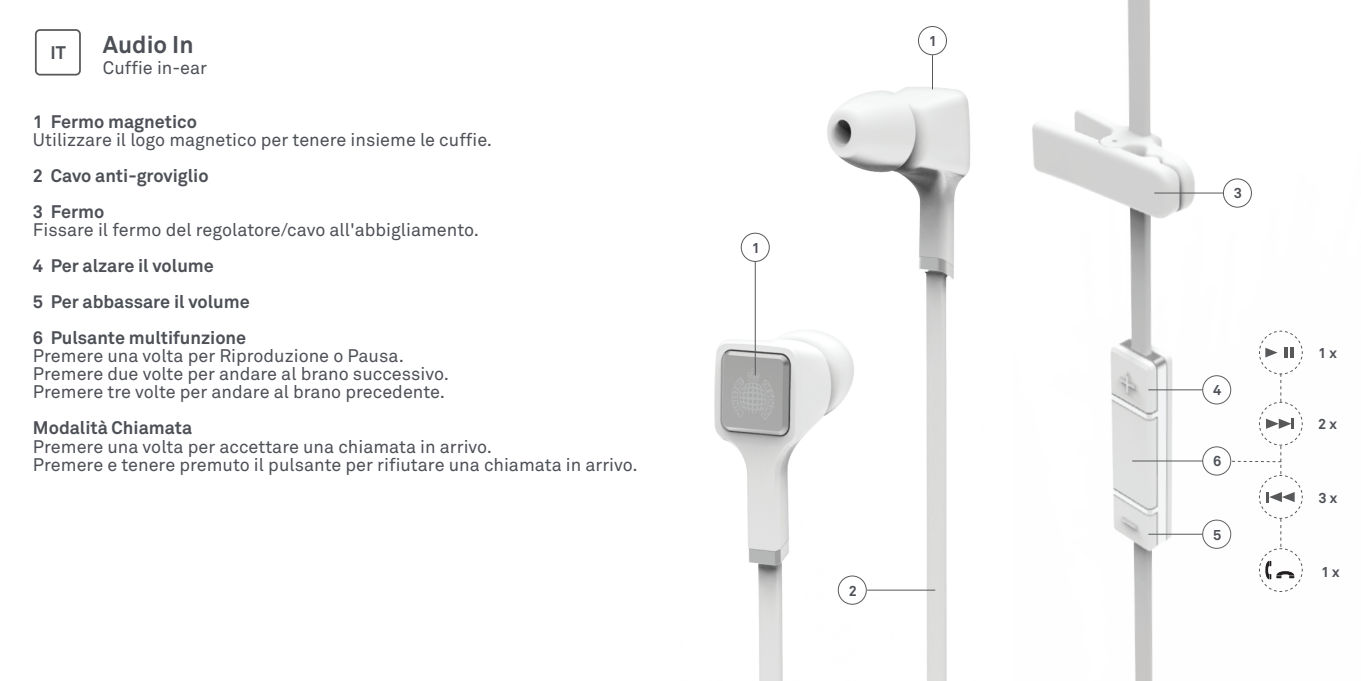
<style>
.page{position:relative;width:1361px;height:681px;background:#fff}
.page>*{position:absolute;margin:0;border:0;box-sizing:border-box;transform-origin:0 0}
.t1{font:700 24px "Akkurat";color:#4d5056}
.t2{font:18px/18px "Akkurat";color:#4d5056}
.t3{font:700 18px/36px "Akkurat";color:#4d5056}
.t4{font:700 14.4px "Akkurat";color:#4d5056}
</style>
<div class="page">
<div style="left:35px;top:29px;width:46px;height:46px;border:2px solid #57585a;border-radius:4px"></div>
<img style="left:1032px;top:0;width:220px;height:680px">
<hr style="left:1154px;top:192px;width:69px;height:1px;background:#57585a">
<hr style="left:1148px;top:389px;width:54px;height:1px;background:#57585a">
<hr style="left:1132px;top:460px;width:70px;height:1px;background:#57585a">
<hr style="left:1148px;top:533px;width:54px;height:1px;background:#57585a">
<svg style="left:1232px;top:330px;width:71px;height:262px"></svg>
<img style="left:714px;top:26px;width:256px;height:654px">
<div style="left:741px;top:233px;width:28px;height:29px;border:1px solid #57585a;border-radius:50%"></div>
<div style="left:838px;top:575px;width:28px;height:29px;border:1px solid #57585a;border-radius:50%"></div>
<div style="left:918px;top:26px;width:29px;height:29px;border:1px solid #57585a;border-radius:50%"></div>
<hr style="left:755px;top:262px;width:1px;height:113px;background:#57585a">
<hr style="left:932px;top:55px;width:1px;height:34px;background:#57585a">
<hr style="left:867px;top:589px;width:68px;height:1px;background:#57585a">
<p class="t3" style="left:50px;top:35px;width:17px">IT</p>
<h1 class="t1" style="left:103px;top:29px;width:92px">Audio In</h1>
<p class="t2" style="left:103px;top:59px;width:106px">Cuffie in-ear</p>
<p class="t3" style="left:33px;top:104px;width:165px">1 Fermo magnetico</p>
<p class="t2" style="left:33px;top:131px;width:461px">Utilizzare il logo magnetico per tenere insieme le cuffie.</p>
<p class="t3" style="left:33px;top:158px;width:177px">2 Cavo anti-groviglio<br>3 Fermo</p>
<p class="t2" style="left:33px;top:221px;width:447px">Fissare il fermo del regolatore/cavo all'abbigliamento.</p>
<p class="t3" style="left:33px;top:248px;width:218px">4 Per alzare il volume<br>5 Per abbassare il volume<br>6 Pulsante multifunzione</p>
<p class="t2" style="left:33px;top:347px;width:418px">Premere una volta per Riproduzione o Pausa.<br>Premere due volte per andare al brano successivo.<br>Premere tre volte per andare al brano precedente.</p>
<p class="t3" style="left:33px;top:410px;width:161px">Modalità Chiamata</p>
<p class="t2" style="left:33px;top:437px;width:606px">Premere una volta per accettare una chiamata in arrivo.<br>Premere e tenere premuto il pulsante per rifiutare una chiamata in arrivo.</p>
<p class="t4" style="left:751px;top:238px;width:10px">1</p>
<p class="t4" style="left:929px;top:32px;width:10px">1</p>
<p class="t4" style="left:848px;top:581px;width:10px">2</p>
<p class="t4" style="left:1234px;top:184px;width:10px">3</p>
<p class="t4" style="left:1213px;top:381px;width:10px">4</p>
<p class="t4" style="left:1213px;top:452px;width:10px">6</p>
<p class="t4" style="left:1213px;top:525px;width:10px">5</p>
<p class="t4" style="left:1318px;top:343px;width:20px">1 x</p>
<p class="t4" style="left:1318px;top:414px;width:20px">2 x</p>
<p class="t4" style="left:1318px;top:488px;width:20px">3 x</p>
<p class="t4" style="left:1321px;top:563px;width:20px">1 x</p>
</div>
